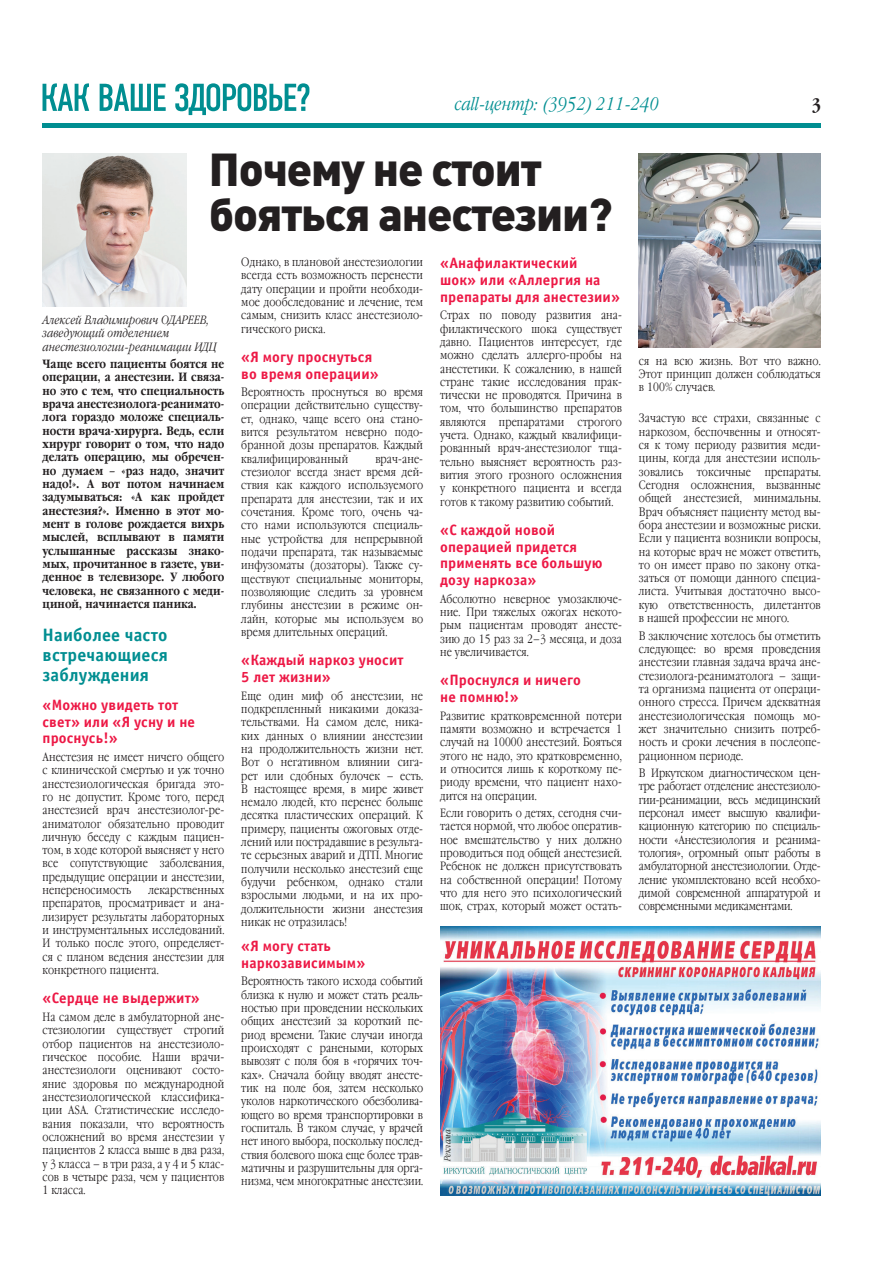
<style>
.page{position:relative;width:893px;height:1263px;background:#fff}
.page>*{position:absolute;margin:0;border:0;box-sizing:border-box;transform-origin:0 0}
.t1{font:900 45.6px/45.6px "DIN Cyr";letter-spacing:-.025em;color:#231f20}
.t2{font:700 18px/20px "Officina Sans C";letter-spacing:.01em;color:#008e91;text-align:justify}
.t3{font:italic 300 18px "Garamond Narrow C";color:#008e91}
.t4{font:700 18px "Garamond Narrow C";color:#231f20}
.t5{font:700 15px/16.6px "Officina Sans C";letter-spacing:.01em;color:#ed1845}
.t6{font:300 12px/13.4px "Garamond Narrow C";letter-spacing:.01em;color:#231f20;text-align:justify}
.t7{font:700 12px/13.4px "Garamond Narrow C";letter-spacing:.005em;color:#231f20;text-align:justify}
.t8{font:italic 300 12px/13.4px "Garamond Narrow C";letter-spacing:.01em;color:#231f20}
.t9{font:italic 300 8.85px "Garamond Narrow C";color:#231f20}
</style>
<div class="page">
<div style="left:43px;top:123px;width:778px;height:5px;background:#008e91"></div>
<svg style="left:43px;top:83px;width:266px;height:32px"></svg>
<img style="left:440px;top:927px;width:381px;height:268px">
<img style="left:43px;top:153px;width:143px;height:154px">
<img style="left:639px;top:153px;width:182px;height:195px">
<h2 class="t3" style="left:454px;top:94px;width:206px">call-центр: (3952) 211-240</h2>
<h2 class="t4" style="left:812px;top:95px;width:10px">3</h2>
<h1 class="t1" style="left:209px;top:145px;width:405px">Почему не стоит бояться анестезии?</h1>
<p class="t8" style="left:43px;top:313px;width:176px">Алексей Владимирович ОДАРЕЕВ, заведующий отделением анестезиологии-реанимации ИДЦ</p>
<p class="t7" style="left:43px;top:358px;width:183px">Чаще всего пациенты боятся не операции, а анестезии. И связа&shy;но это с тем, что специальность врача анестезиолога-реанимато&shy;лога гораздо моложе специаль&shy;ности врача-хирурга. Ведь, если хирург говорит о том, что надо делать операцию, мы обречен&shy;но думаем – «раз надо, значит надо!». А вот потом начинаем задумываться: «А как пройдет анестезия?». Именно в этот мо&shy;мент в голове рождается вихрь мыслей, всплывают в памяти услышанные рассказы знако&shy;мых, прочитанное в газете, уви&shy;денное в телевизоре. У любого человека, не связанного с меди&shy;циной, начинается паника.</p>
<h2 class="t2" style="left:43px;top:625px;width:127px">Наиболее часто встречающиеся заблуждения</h2>
<p class="t5" style="left:43px;top:697px;width:154px">«Можно увидеть тот свет» или «Я усну и не проснусь!»</p>
<p class="t6" style="left:43px;top:750px;width:183px">Анестезия не имеет ничего общего с клинической смертью и уж точно анестезиологическая бригада это&shy;го не допустит. Кроме того, перед анестезией врач анестезиолог-ре&shy;аниматолог обязательно проводит личную беседу с каждым пациен&shy;том, в ходе которой выясняет у него все сопутствующие заболевания, предыдущие операции и анестезии, непереносимость</p>
<p class="t6" style="left:43px;top:884px;width:183px;text-indent:106px">лекарственных препаратов, просматривает и ана&shy;лизирует результаты лабораторных и инструментальных исследований.<br>И только после этого, определяет&shy;ся с планом ведения анестезии для конкретного пациента.</p>
<p class="t5" style="left:43px;top:990px;width:159px">«Сердце не выдержит»</p>
<p class="t6" style="left:43px;top:1011px;width:183px">На самом деле в амбулаторной ане&shy;стезиологии существует строгий отбор пациентов на анестезиоло&shy;гическое пособие. Наши врачи&shy;анестезиологи оценивают состо&shy;яние здоровья по международной анестезиологической классифика&shy;ции ASA. Статистические исследо&shy;вания показали, что вероятность осложнений во время анестезии у пациентов 2 класса выше в два раза, у 3 класса – в три раза, а у 4 и 5 клас&shy;сов в четыре раза, чем у пациентов 1 класса.</p>
<p class="t6" style="left:241px;top:256px;width:183px">Однако, в плановой анестезиологии всегда есть возможность перенести дату операции и пройти необходи&shy;мое дообследование и лечение, тем самым, снизить класс анестезиоло&shy;гического риска.</p>
<p class="t5" style="left:241px;top:349px;width:139px">«Я могу проснуться во время операции»</p>
<p class="t6" style="left:241px;top:386px;width:183px">Вероятность проснуться во время операции действительно существу&shy;ет, однако, чаще всего она стано&shy;вится результатом неверно подо&shy;бранной дозы препаратов. Каждый квалифицированный</p>
<p class="t6" style="left:241px;top:452px;width:183px;text-indent:134px">врач-ане&shy;стезиолог всегда знает время дей&shy;ствия как каждого используемого препарата для анестезии, так и их сочетания. Кроме того, очень ча&shy;сто нами используются специаль&shy;ные устройства для непрерывной подачи препарата, так называемые инфузоматы (дозаторы). Также су&shy;ществуют специальные мониторы, позволяющие следить за уровнем глубины анестезии в режиме он&shy;лайн, которые мы используем во время длительных операций.</p>
<p class="t5" style="left:241px;top:652px;width:164px">«Каждый наркоз уносит<br>5 лет жизни»</p>
<p class="t6" style="left:241px;top:689px;width:183px">Еще один миф об анестезии, не подкрепленный никакими доказа&shy;тельствами. На самом деле, ника&shy;ких данных о влиянии анестезии на продолжительность жизни нет.<br>Вот о негативном влиянии сига&shy;рет или сдобных булочек – есть.<br>В настоящее время, в мире живет немало людей, кто перенес больше десятка пластических операций. К примеру, пациенты ожоговых отде&shy;лений или пострадавшие в результа&shy;те серьезных аварий и ДТП. Многие получили несколько анестезий еще будучи ребенком, однако стали взрослыми людьми, и на их про&shy;должительности жизни анестезия никак не отразилась!</p>
<p class="t5" style="left:241px;top:938px;width:125px">«Я могу стать наркозависимым»</p>
<p class="t6" style="left:241px;top:975px;width:183px">Вероятность такого исхода событий близка к нулю и может стать реаль&shy;ностью при проведении нескольких общих анестезий за короткий пе&shy;риод времени. Такие случаи иногда происходят с ранеными, которых вывозят с поля боя в «горячих точ&shy;ках». Сначала бойцу вводят анесте&shy;тик на поле боя, затем несколько уколов наркотического обезболива&shy;ющего во время транспортировки в госпиталь. В таком случае, у врачей нет иного выбора, поскольку послед&shy;ствия болевого шока еще более трав&shy;матичны и разрушительны для орга&shy;низма, чем многократные анестезии.</p>
<p class="t5" style="left:440px;top:255px;width:181px">«Анафилактический<br>шок» или «Аллергия на препараты для анестезии»</p>
<p class="t6" style="left:440px;top:309px;width:183px">Страх по поводу развития ана&shy;филактического шока существует давно. Пациентов интересует, где можно сделать аллерго-пробы на анестетики. К сожалению, в нашей стране такие исследования прак&shy;тически не проводятся. Причина в том, что большинство препаратов являются препаратами строгого учета. Однако, каждый квалифици&shy;рованный врач-анестезиолог тща&shy;тельно выясняет вероятность раз&shy;вития этого грозного осложнения у конкретного пациента и всегда готов к такому развитию событий.</p>
<p class="t5" style="left:440px;top:522px;width:164px">«С каждой новой операцией придется применять все большую дозу наркоза»</p>
<p class="t6" style="left:440px;top:592px;width:183px">Абсолютно неверное умозаключе&shy;ние. При тяжелых ожогах некото&shy;рым пациентам проводят анесте&shy;зию до 15 раз за 2–3 месяца, и доза не увеличивается.</p>
<p class="t5" style="left:440px;top:672px;width:142px">«Проснулся и ничего не помню!»</p>
<p class="t6" style="left:440px;top:709px;width:183px">Развитие кратковременной потери памяти возможно и встречается 1 случай на 10000 анестезий. Бояться этого не надо, это кратковременно, и относится лишь к короткому пе&shy;риоду времени, что пациент нахо&shy;дится на операции.</p>
<p class="t6" style="left:440px;top:807px;width:183px">Если говорить о детях, сегодня счи&shy;тается нормой, что любое оператив&shy;ное вмешательство у них должно проводиться под общей анестезией.<br>Ребенок не должен присутствовать на собственной операции! Потому что для него это психологический шок, страх, который может остать-</p>
<p class="t9" style="left:442px;top:1161px;width:33px;rotate:-90deg">Реклама</p>
<p class="t6" style="left:639px;top:354px;width:183px">ся на всю жизнь. Вот что важно.<br>Этот принцип должен соблюдаться в 100% случаев.</p>
<p class="t6" style="left:639px;top:412px;width:183px">Зачастую все страхи, связанные с наркозом, беспочвенны и относят&shy;ся к тому периоду развития меди&shy;цины, когда для анестезии исполь&shy;зовались токсичные препараты.<br>Сегодня осложнения, вызванные общей анестезией, минимальны.<br>Врач объясняет пациенту метод вы&shy;бора анестезии и возможные риски.<br>Если у пациента возникли вопросы, на которые врач не может ответить, то он имеет право по закону отка&shy;заться от помощи данного специа&shy;листа. Учитывая достаточно высо&shy;кую ответственность, дилетантов в нашей профессии не много.</p>
<p class="t6" style="left:639px;top:629px;width:183px">В заключение хотелось бы отметить следующее: во время проведения анестезии главная задача врача ане&shy;стезиолога-реаниматолога – защи&shy;та организма пациента от операци&shy;онного стресса. Причем адекватная анестезиологическая помощь мо&shy;жет значительно снизить потреб&shy;ность и сроки лечения в послеопе&shy;рационном периоде.</p>
<p class="t6" style="left:639px;top:767px;width:183px">В Иркутском диагностическом цен&shy;тре работает отделение анестезиоло&shy;гии-реанимации, весь медицинский персонал имеет высшую квалифи&shy;кационную категорию по специаль&shy;ности «Анестезиология и реанима&shy;тология», огромный опыт работы в амбулаторной анестезиологии. Отде&shy;ление укомплектовано всей необхо&shy;димой современной аппаратурой и современными медикаментами.</p>
</div>
